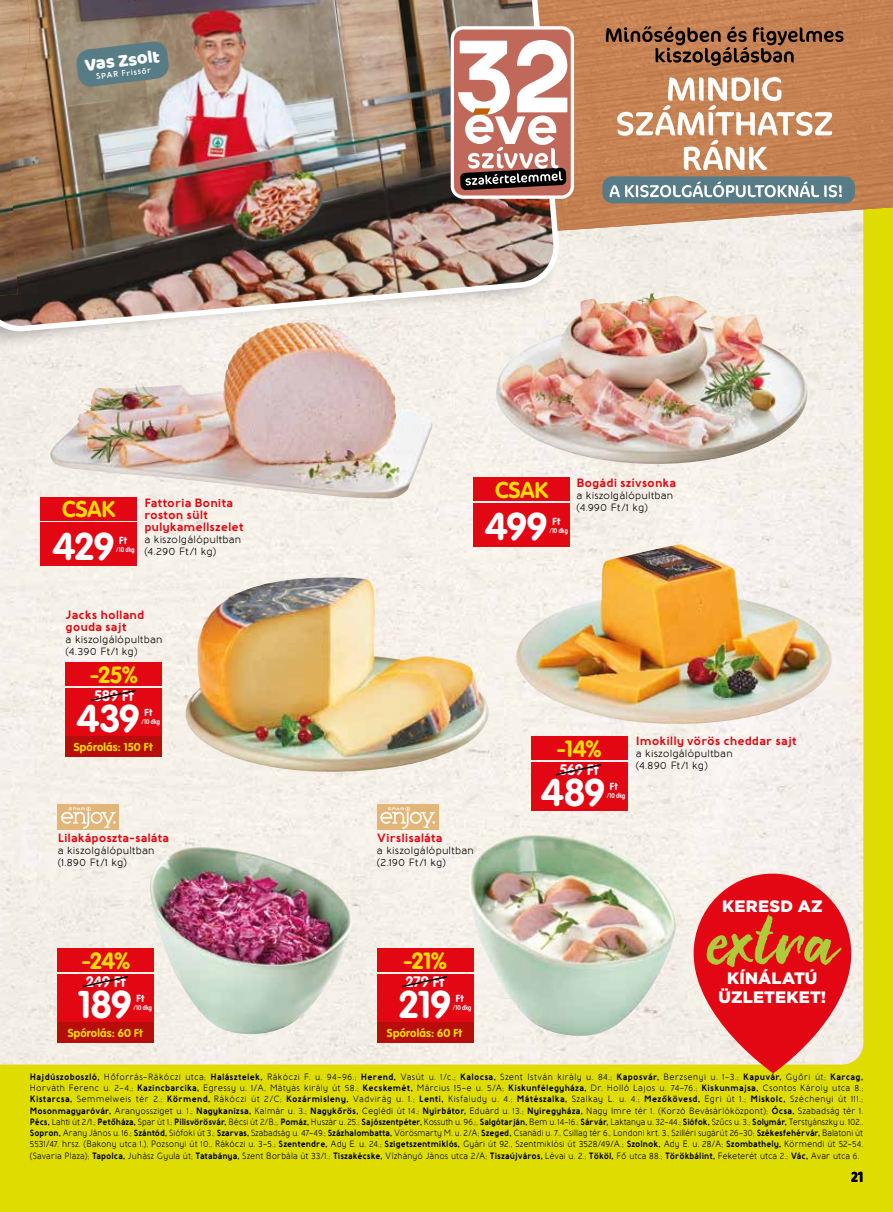
<style>
.page{position:relative;width:893px;height:1212px;background:#dedc00}
.page>*{position:absolute;margin:0;border:0;box-sizing:border-box;transform-origin:0 0}
.t1{font:101.4px "Axis";color:#fff}
.t2{font:53.55px "Axis";color:#fff}
.t3{font:700 38.1px "VAG Rounded Next";letter-spacing:-.015em;color:#fff}
.t4{font:700 23.1px "VAG Rounded Next";letter-spacing:-.005em;color:#fd0}
.t5{font:700 22.5px "VAG Rounded Next";color:#fd0}
.t6{font:18.45px "Baloo";color:#fff}
.t7{font:900 16.5px/19.8px "Gotham";letter-spacing:.015em;color:#fff;text-align:center}
.t8{font:16.5px "Baloo";color:#000;scale:.8 1}
.t9{font:700 15px "VAG Rounded Next";letter-spacing:.005em;color:#fff}
.t10{font:700 12px/12px "Baufra";color:#e30613}
.t11{font:700 11.4px "VAG Rounded Next";letter-spacing:.015em;color:#fd0}
.t12{font:500 10.5px/12px "Baufra";letter-spacing:.015em;color:#000}
.t13{font:700 10.2px "VAG Rounded Next";letter-spacing:.02em;color:#fff}
.t14{font:500 9.15px/11.2px "Baufra";color:#000;text-align:justify;scale:.92 1}
.t15{font:600 8.1px "Baufra";color:#fff}
.t16{font:700 6.75px "VAG Rounded Next";letter-spacing:.025em;color:#fff;scale:.8 1}
.s1{font-weight:700}
</style>
<div class="page">
<div style="left:0;top:287px;width:863px;height:330px;background:#f5f1e9"></div>
<img style="left:0;top:617px;width:863px;height:447px">
<svg style="left:694px;top:873px;width:157px;height:201px;background:#e35549"></svg>
<div style="left:572px;top:230px;width:292px;height:57px;background:#f2eee6"></div>
<img style="left:565px;top:0;width:328px;height:230px">
<div style="left:602px;top:176px;width:253px;height:27px;background:#577c85;border-radius:10px"></div>
<img style="left:0;top:230px;width:572px;height:127px">
<img style="left:561px;top:204px;width:4px;height:27px">
<img style="left:0;top:0;width:561px;height:333px">
<svg style="left:76px;top:41px;width:93px;height:46px;background:#688182"></svg>
<img style="left:232px;top:0;width:611px;height:204px">
<img style="left:0;top:132px;width:18px;height:163px">
<img style="left:0;top:0;width:30px;height:131px">
<img style="left:496px;top:292px;width:311px;height:173px">
<img style="left:516px;top:544px;width:318px;height:181px">
<img style="left:185px;top:577px;width:304px;height:197px">
<img style="left:49px;top:322px;width:384px;height:176px">
<img style="left:150px;top:847px;width:203px;height:187px">
<img style="left:467px;top:835px;width:209px;height:201px">
<div style="left:58px;top:804px;width:61px;height:26px;background:#e4b579"></div>
<svg style="left:61px;top:807px;width:55px;height:22px"></svg>
<div style="left:377px;top:804px;width:61px;height:26px;background:#e4b579"></div>
<svg style="left:380px;top:807px;width:55px;height:22px"></svg>
<div style="left:377px;top:948px;width:96px;height:23px;background:#e30613"></div>
<div style="left:377px;top:974px;width:96px;height:49px;background:#e30613"></div>
<div style="left:377px;top:1022px;width:96px;height:21px;background:#b70e0c"></div>
<svg style="left:402px;top:976px;width:45px;height:11px"></svg>
<div style="left:58px;top:948px;width:96px;height:23px;background:#e30613"></div>
<div style="left:58px;top:974px;width:96px;height:49px;background:#e30613"></div>
<div style="left:58px;top:1022px;width:96px;height:21px;background:#b70e0c"></div>
<svg style="left:83px;top:976px;width:45px;height:11px"></svg>
<div style="left:66px;top:662px;width:96px;height:23px;background:#e30613"></div>
<div style="left:66px;top:688px;width:96px;height:49px;background:#e30613"></div>
<div style="left:66px;top:736px;width:96px;height:21px;background:#b70e0c"></div>
<svg style="left:90px;top:690px;width:46px;height:11px"></svg>
<div style="left:531px;top:737px;width:96px;height:23px;background:#e30613"></div>
<div style="left:531px;top:762px;width:96px;height:49px;background:#e30613"></div>
<svg style="left:556px;top:764px;width:45px;height:11px"></svg>
<div style="left:40px;top:497px;width:97px;height:23px;background:#e30613"></div>
<div style="left:40px;top:523px;width:97px;height:43px;background:#e30613"></div>
<div style="left:473px;top:478px;width:97px;height:23px;background:#e30613"></div>
<div style="left:473px;top:503px;width:97px;height:44px;background:#e30613"></div>
<h3 class="t6" style="left:83px;top:54px;width:77px;rotate:-7deg">Vas Zsolt</h3>
<p class="t15" style="left:96px;top:71px;width:57px;rotate:-7deg">SPAR Frissőr</p>
<h3 class="t5" style="left:62px;top:494px;width:55px">CSAK</h3>
<h3 class="t3" style="left:53px;top:521px;width:63px">429</h3>
<p class="t13" style="left:119px;top:533px;width:9px">Ft</p>
<p class="t16" style="left:116px;top:545px;width:24px">/10 dkg</p>
<h3 class="t10" style="left:144px;top:496px;width:101px">Fattoria Bonita roston sült pulykamellszelet</h3>
<p class="t12" style="left:144px;top:533px;width:98px">a kiszolgálópultban (4.290 Ft/1 kg)</p>
<h3 class="t10" style="left:66px;top:608px;width:80px">Jacks holland gouda sajt</h3>
<p class="t12" style="left:66px;top:633px;width:98px">a kiszolgálópultban (4.390 Ft/1 kg)</p>
<h3 class="t4" style="left:90px;top:659px;width:50px">-25%</h3>
<h3 class="t3" style="left:77px;top:694px;width:64px">439</h3>
<p class="t13" style="left:145px;top:706px;width:9px">Ft</p>
<h3 class="t9" style="left:94px;top:686px;width:41px">589 Ft</h3>
<p class="t16" style="left:142px;top:717px;width:24px">/10 dkg</p>
<p class="t11" style="left:74px;top:740px;width:80px">Spórolás: 150 Ft</p>
<h3 class="t10" style="left:58px;top:831px;width:113px">Lilakáposzta-saláta</h3>
<p class="t12" style="left:58px;top:844px;width:98px">a kiszolgálópultban (1.890 Ft/1 kg)</p>
<h3 class="t4" style="left:81px;top:946px;width:50px">-24%</h3>
<h3 class="t3" style="left:78px;top:980px;width:55px">189</h3>
<p class="t13" style="left:137px;top:992px;width:9px">Ft</p>
<h3 class="t9" style="left:86px;top:972px;width:41px">249 Ft</h3>
<p class="t16" style="left:134px;top:1003px;width:24px">/10 dkg</p>
<p class="t11" style="left:68px;top:1026px;width:77px">Spórolás: 60 Ft</p>
<h1 class="t1" style="left:452px;top:19px;width:122px">32</h1>
<h2 class="t2" style="left:463px;top:94px;width:96px">éve</h2>
<h3 class="t5" style="left:495px;top:475px;width:55px">CSAK</h3>
<h3 class="t3" style="left:485px;top:502px;width:64px">499</h3>
<p class="t13" style="left:552px;top:514px;width:9px">Ft</p>
<p class="t16" style="left:549px;top:526px;width:24px">/10 dkg</p>
<h3 class="t10" style="left:576px;top:476px;width:101px">Bogádi szívsonka</h3>
<p class="t12" style="left:576px;top:489px;width:98px">a kiszolgálópultban (4.990 Ft/1 kg)</p>
<h3 class="t10" style="left:377px;top:831px;width:67px">Virslisaláta</h3>
<p class="t12" style="left:377px;top:844px;width:98px">a kiszolgálópultban (2.190 Ft/1 kg)</p>
<h3 class="t4" style="left:403px;top:946px;width:45px">-21%</h3>
<h3 class="t3" style="left:399px;top:980px;width:53px">219</h3>
<p class="t13" style="left:456px;top:992px;width:9px">Ft</p>
<h3 class="t9" style="left:406px;top:972px;width:40px">279 Ft</h3>
<p class="t16" style="left:453px;top:1003px;width:24px">/10 dkg</p>
<p class="t11" style="left:387px;top:1026px;width:77px">Spórolás: 60 Ft</p>
<h3 class="t4" style="left:556px;top:734px;width:47px">-14%</h3>
<h3 class="t3" style="left:541px;top:768px;width:65px">489</h3>
<p class="t13" style="left:610px;top:780px;width:9px">Ft</p>
<h3 class="t9" style="left:559px;top:760px;width:41px">569 Ft</h3>
<p class="t16" style="left:607px;top:792px;width:24px">/10 dkg</p>
<h3 class="t10" style="left:636px;top:734px;width:163px">Imokilly vörös cheddar sajt</h3>
<p class="t12" style="left:636px;top:746px;width:98px">a kiszolgálópultban (4.890 Ft/1 kg)</p>
<h3 class="t7" style="left:722px;top:896px;width:102px">KERESD AZ</h3>
<h3 class="t7" style="left:718px;top:967px;width:109px">KÍNÁLATÚ<br>ÜZLETEKET!</h3>
<p class="t14" style="left:30px;top:1070px;width:907px"><span class="s1">Hajdúszoboszló,</span> Hőforrás–Rákóczi utca; <span class="s1">Halásztelek,</span> Rákóczi F. u. 94–96.; <span class="s1">Herend,</span> Vasút u. 1/c.; <span class="s1">Kalocsa,</span> Szent István király u. 84.; <span class="s1">Kaposvár,</span> Berzsenyi u. 1–3.; <span class="s1">Kapuvár,</span> Győri út; <span class="s1">Karcag, </span>Horváth Ferenc u. 2–4.; <span class="s1">Kazincbarcika,</span> Egressy u. 1/A, Mátyás király út 58.; <span class="s1">Kecskemét,</span> Március 15–e u. 5/A; <span class="s1">Kiskunfélegyháza,</span> Dr. Holló Lajos u. 74–76.; <span class="s1">Kiskunmajsa,</span> Csontos Károly utca 8.; <span class="s1">Kistarcsa,</span> Semmelweis tér 2.; <span class="s1">Körmend,</span> Rákóczi út 2/C; <span class="s1">Kozármisleny,</span> Vadvirág u. 1.; <span class="s1">Lenti,</span> Kisfaludy u. 4.; <span class="s1">Mátészalka,</span> Szalkay L. u. 4.; <span class="s1">Mezőkövesd,</span> Egri út 1.; <span class="s1">Miskolc,</span> Széchenyi út 111.; <span class="s1">Mosonmagyaróvár,</span> Aranyossziget u. 1.; <span class="s1">Nagykanizsa,</span> Kalmár u. 3.; <span class="s1">Nagykőrös,</span> Ceglédi út 14.; <span class="s1">Nyírbátor,</span> Eduárd u. 13.; <span class="s1">Nyíregyháza,</span> Nagy Imre tér 1. (Korzó Bevásárlóközpont); <span class="s1">Ócsa,</span> Szabadság tér 1.<br><span class="s1">Pécs,</span> Lahti út 2/1.; <span class="s1">Petőháza,</span> Spar út 1.; <span class="s1">Pilisvörösvár,</span> Bécsi út 2/B.;, <span class="s1">Pomáz,</span> Huszár u. 25.; <span class="s1">Sajószentpéter,</span> Kossuth u. 96.;, <span class="s1">Salgótarján,</span> Bem u. 14–16.; <span class="s1">Sárvár,</span> Laktanya u. 32–44.; <span class="s1">Siófok,</span> Szűcs u. 3.; <span class="s1">Solymár,</span> Terstyánszky u. 102..<br><span class="s1">Sopron,</span> Arany János u. 16.; <span class="s1">Szántód,</span> Siófoki út 3.; <span class="s1">Szarvas,</span> Szabadság u. 47–49.; <span class="s1">Százhalombatta,</span> Vörösmarty M. u. 2/A; <span class="s1">Szeged,</span> Csanádi u. 7., Csillag tér 6., Londoni krt. 3., Szilléri sugárút 26–30; <span class="s1">Székesfehérvár,</span> Balatoni út 5531/47. hrsz. (Bakony utca 1.), Pozsonyi út 10., Rákóczi u. 3–5.; <span class="s1">Szentendre,</span> Ady E. u. 24.; <span class="s1">Szigetszentmiklós,</span> Gyári út 92., Szentmiklósi út 3528/49/A.; <span class="s1">Szolnok,</span> Ady E. u. 28/A; <span class="s1">Szombathely,</span> Körmendi út 52–54. (Savaria Plaza); <span class="s1">Tapolca,</span> Juhász Gyula út; <span class="s1">Tatabánya,</span> Szent Borbála út 33/1.; <span class="s1">Tiszakécske,</span> Vízhányó János utca 2/A; <span class="s1">Tiszaújváros,</span> Lévai u. 2.; <span class="s1">Tököl,</span> Fő utca 88.; <span class="s1">Törökbálint,</span> Feketerét utca 2.; <span class="s1">Vác,</span> Avar utca 6.</p>
<h3 class="t8" style="left:851px;top:1167px;width:17px">21</h3>
</div>
